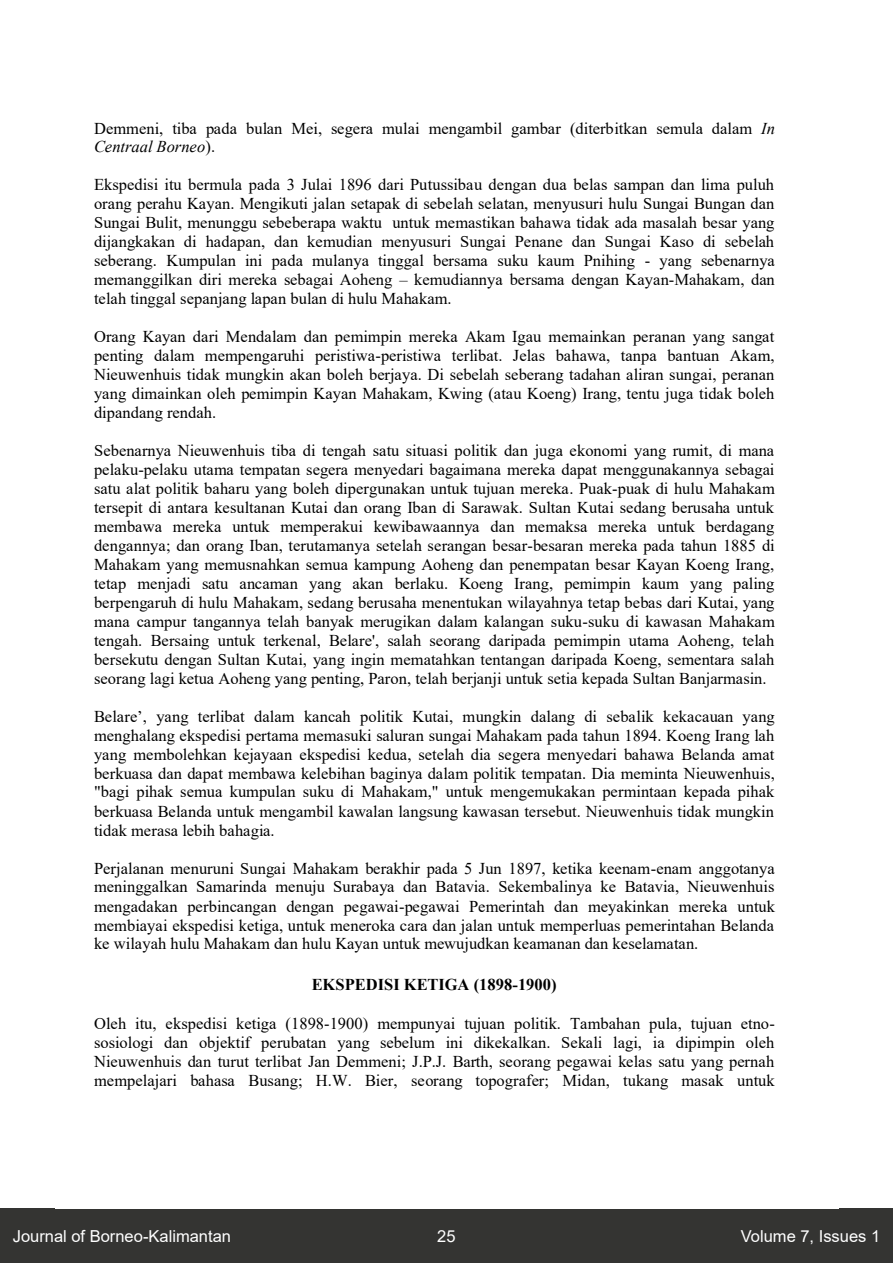
<style>
.page{position:relative;width:893px;height:1263px;background:#fff}
.page>*{position:absolute;margin:0;border:0;box-sizing:border-box;transform-origin:0 0}
.t1{font:16.5px/19px "Times New Roman";color:#000;text-align:justify}
.t2{font:16.5px "Arial";color:#fff}
.t3{font:700 16.5px "Times New Roman";color:#000}
.s1{font-style:italic}
</style>
<div class="page">
<div style="left:0;top:1209px;width:893px;height:54px;background:#343432"></div>
<p class="t1" style="left:94px;top:118px;width:682px">Demmeni, tiba pada bulan Mei, segera mulai mengambil gambar (diterbitkan semula dalam <span class="s1">In<br>Centraal Borneo</span>).</p>
<p class="t1" style="left:94px;top:175px;width:682px">Ekspedisi itu bermula pada 3 Julai 1896 dari Putussibau dengan dua belas sampan dan lima puluh orang perahu Kayan. Mengikuti jalan setapak di sebelah selatan, menyusuri hulu Sungai Bungan dan Sungai Bulit, menunggu sebeberapa waktu untuk memastikan bahawa tidak ada masalah besar yang dijangkakan di hadapan, dan kemudian menyusuri Sungai Penane dan Sungai Kaso di sebelah seberang. Kumpulan ini pada mulanya tinggal bersama suku kaum Pnihing - yang sebenarnya memanggilkan diri mereka sebagai Aoheng – kemudiannya bersama dengan Kayan-Mahakam, dan telah tinggal sepanjang lapan bulan di hulu Mahakam.</p>
<p class="t1" style="left:94px;top:326px;width:682px">Orang Kayan dari Mendalam dan pemimpin mereka Akam Igau memainkan peranan yang sangat penting dalam mempengaruhi peristiwa-peristiwa terlibat. Jelas bahawa, tanpa bantuan Akam, Nieuwenhuis tidak mungkin akan boleh berjaya. Di sebelah seberang tadahan aliran sungai, peranan yang dimainkan oleh pemimpin Kayan Mahakam, Kwing (atau Koeng) Irang, tentu juga tidak boleh dipandang rendah.</p>
<p class="t1" style="left:94px;top:441px;width:682px">Sebenarnya Nieuwenhuis tiba di tengah satu situasi politik dan juga ekonomi yang rumit, di mana pelaku-pelaku utama tempatan segera menyedari bagaimana mereka dapat menggunakannya sebagai satu alat politik baharu yang boleh dipergunakan untuk tujuan mereka. Puak-puak di hulu Mahakam tersepit di antara kesultanan Kutai dan orang Iban di Sarawak. Sultan Kutai sedang berusaha untuk membawa mereka untuk memperakui kewibawaannya dan memaksa mereka untuk berdagang dengannya; dan orang Iban, terutamanya setelah serangan besar-besaran mereka pada tahun 1885 di Mahakam yang memusnahkan semua kampung Aoheng dan penempatan besar Kayan Koeng Irang, tetap menjadi satu ancaman yang akan berlaku. Koeng Irang, pemimpin kaum yang paling berpengaruh di hulu Mahakam, sedang berusaha menentukan wilayahnya tetap bebas dari Kutai, yang mana campur tangannya telah banyak merugikan dalam kalangan suku-suku di kawasan Mahakam tengah. Bersaing untuk terkenal, Belare', salah seorang daripada pemimpin utama Aoheng, telah bersekutu dengan Sultan Kutai, yang ingin mematahkan tentangan daripada Koeng, sementara salah seorang lagi ketua Aoheng yang penting, Paron, telah berjanji untuk setia kepada Sultan Banjarmasin.</p>
<p class="t1" style="left:94px;top:706px;width:682px">Belare’, yang terlibat dalam kancah politik Kutai, mungkin dalang di sebalik kekacauan yang menghalang ekspedisi pertama memasuki saluran sungai Mahakam pada tahun 1894. Koeng Irang lah yang membolehkan kejayaan ekspedisi kedua, setelah dia segera menyedari bahawa Belanda amat berkuasa dan dapat membawa kelebihan baginya dalam politik tempatan. Dia meminta Nieuwenhuis, "bagi pihak semua kumpulan suku di Mahakam," untuk mengemukakan permintaan kepada pihak berkuasa Belanda untuk mengambil kawalan langsung kawasan tersebut. Nieuwenhuis tidak mungkin tidak merasa lebih bahagia.</p>
<p class="t1" style="left:94px;top:858px;width:682px">Perjalanan menuruni Sungai Mahakam berakhir pada 5 Jun 1897, ketika keenam-enam anggotanya meninggalkan Samarinda menuju Surabaya dan Batavia. Sekembalinya ke Batavia, Nieuwenhuis mengadakan perbincangan dengan pegawai-pegawai Pemerintah dan meyakinkan mereka untuk membiayai ekspedisi ketiga, untuk meneroka cara dan jalan untuk memperluas pemerintahan Belanda ke wilayah hulu Mahakam dan hulu Kayan untuk mewujudkan keamanan dan keselamatan.</p>
<p class="t3" style="left:312px;top:972px;width:246px">EKSPEDISI KETIGA (1898-1900)</p>
<p class="t1" style="left:94px;top:1014px;width:682px">Oleh itu, ekspedisi ketiga (1898-1900) mempunyai tujuan politik. Tambahan pula, tujuan etno&shy;sosiologi dan objektif perubatan yang sebelum ini dikekalkan. Sekali lagi, ia dipimpin oleh Nieuwenhuis dan turut terlibat Jan Demmeni; J.P.J. Barth, seorang pegawai kelas satu yang pernah mempelajari bahasa Busang; H.W. Bier, seorang topografer; Midan, tukang masak untuk</p>
<p class="t2" style="left:13px;top:1224px;width:220px">Journal of Borneo-Kalimantan</p>
<p class="t2" style="left:437px;top:1224px;width:20px">25</p>
<p class="t2" style="left:741px;top:1224px;width:141px">Volume 7, Issues 1</p>
</div>
